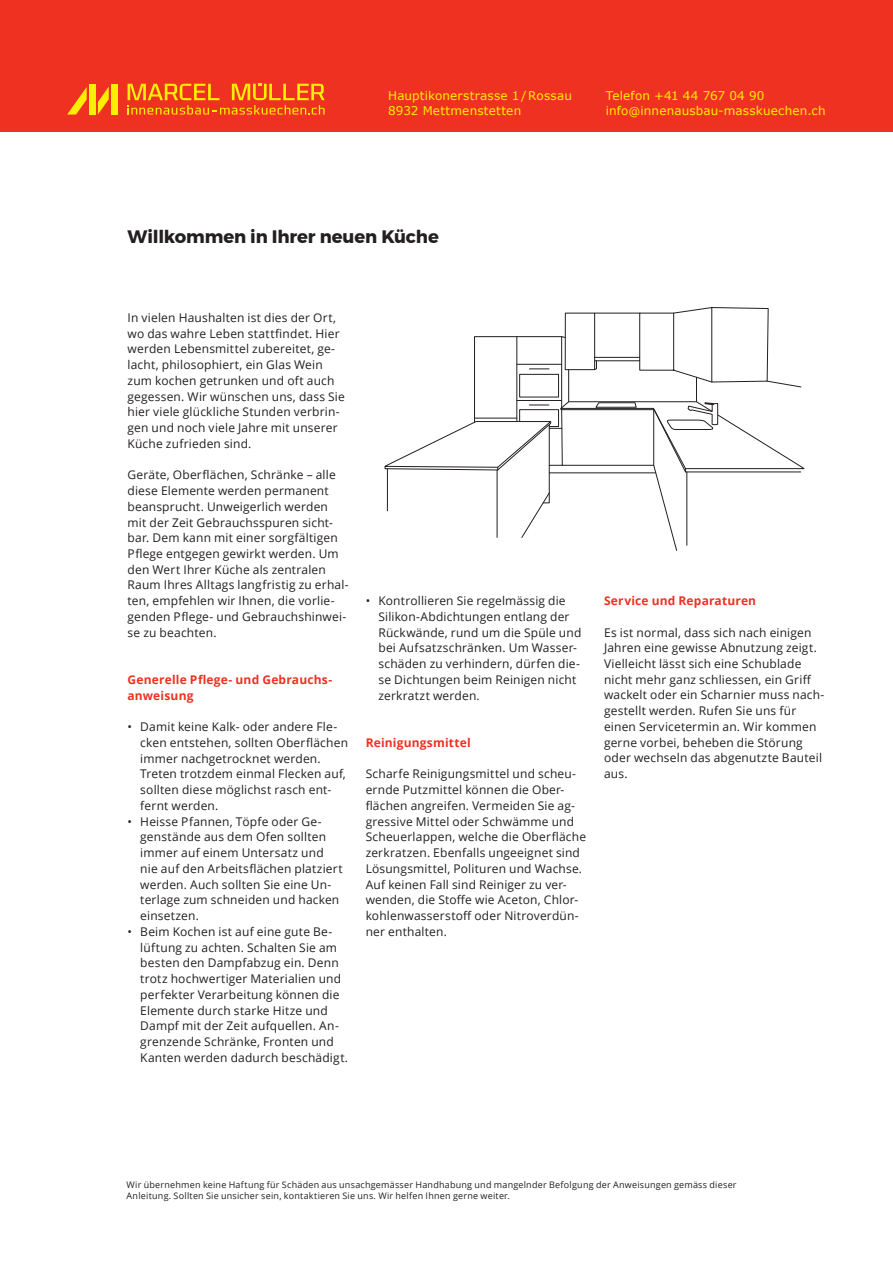
<style>
.page{position:relative;width:893px;height:1263px;background:#fff}
.page>*{position:absolute;margin:0;border:0;box-sizing:border-box;transform-origin:0 0}
.t1{font:700 18px "Montserrat";letter-spacing:-.005em;color:#231f20}
.t2{font:12px/15.8px "Open Sans";letter-spacing:.015em;color:#231f20}
.t3{font:12px/14.4px "Verdana";letter-spacing:.015em;color:#ffee01}
.t4{font:700 12px/15.8px "Open Sans";letter-spacing:.015em;color:#ef3122}
.t5{font:9px/10.8px "Open Sans";letter-spacing:.025em;color:#231f20}
</style>
<div class="page">
<div style="left:0;top:0;width:893px;height:132px;background:#ef3122"></div>
<svg style="left:98px;top:87px;width:11px;height:27px"></svg>
<svg style="left:67px;top:87px;width:20px;height:28px"></svg>
<div style="left:89px;top:84px;width:7px;height:31px;background:#ffee01"></div>
<svg style="left:128px;top:84px;width:197px;height:31px"></svg>
<div style="left:111px;top:84px;width:7px;height:31px;background:#ffee01"></div>
<svg style="left:384px;top:307px;width:421px;height:244px"></svg>
<hr style="left:387px;top:469px;width:1px;height:42px;background:#231f20">
<p class="t3" style="left:388px;top:89px;width:185px">Hauptikonerstrasse 1/Rossau<br>8932 Mettmenstetten</p>
<p class="t3" style="left:606px;top:89px;width:221px">Telefon +41 44 767 04 90 info@innenausbau-masskuechen.ch</p>
<h1 class="t1" style="left:128px;top:222px;width:313px">Willkommen in Ihrer neuen Küche</h1>
<p class="t2" style="left:128px;top:309px;width:219px">In vielen Haushalten ist dies der Ort, wo das wahre Leben stattfindet. Hier werden Lebensmittel zubereitet, ge&shy;lacht, philosophiert, ein Glas Wein zum kochen getrunken und oft auch gegessen. Wir wünschen uns, dass Sie hier viele glückliche Stunden verbrin&shy;gen und noch viele Jahre mit unserer Küche zufrieden sind.</p>
<p class="t2" style="left:128px;top:467px;width:223px">Geräte, Oberflächen, Schränke – alle diese Elemente werden permanent beansprucht. Unweigerlich werden mit der Zeit Gebrauchsspuren sicht&shy;bar. Dem kann mit einer sorgfältigen Pflege entgegen gewirkt werden. Um den Wert Ihrer Küche als zentralen Raum Ihres Alltags langfristig zu erhal&shy;ten, empfehlen wir Ihnen, die vorlie&shy;genden Pflege- und Gebrauchshinwei&shy;se zu beachten.</p>
<p class="t4" style="left:128px;top:671px;width:205px">Generelle Pflege- und Gebrauchs&shy;anweisung</p>
<p class="t2" style="left:140px;top:719px;width:209px;text-indent:-13px">• Damit keine Kalk- oder andere Fle&shy;cken entstehen, sollten Oberflächen immer nachgetrocknet werden.<br>Treten trotzdem einmal Flecken auf, sollten diese möglichst rasch ent&shy;fernt werden.</p>
<p class="t2" style="left:140px;top:813px;width:204px;text-indent:-13px">• Heisse Pfannen, Töpfe oder Ge&shy;genstände aus dem Ofen sollten immer auf einem Untersatz und nie auf den Arbeitsflächen platziert werden. Auch sollten Sie eine Un&shy;terlage zum schneiden und hacken einsetzen.</p>
<p class="t2" style="left:140px;top:923px;width:209px;text-indent:-13px">• Beim Kochen ist auf eine gute Be&shy;lüftung zu achten. Schalten Sie am besten den Dampfabzug ein. Denn trotz hochwertiger Materialien und perfekter Verarbeitung können die Elemente durch starke Hitze und Dampf mit der Zeit aufquellen. An&shy;grenzende Schränke, Fronten und Kanten werden dadurch beschädigt.</p>
<p class="t2" style="left:378px;top:592px;width:204px;text-indent:-13px">• Kontrollieren Sie regelmässig die<br>Silikon-Abdichtungen entlang der<br>Rückwände, rund um die Spüle und bei Aufsatzschränken. Um Wasser&shy;schäden zu verhindern, dürfen die&shy;se Dichtungen beim Reinigen nicht zerkratzt werden.</p>
<p class="t4" style="left:366px;top:734px;width:107px">Reinigungsmittel</p>
<p class="t2" style="left:366px;top:766px;width:222px">Scharfe Reinigungsmittel und scheu&shy;ernde Putzmittel können die Ober&shy;flächen angreifen. Vermeiden Sie ag&shy;gressive Mittel oder Schwämme und Scheuerlappen, welche die Oberfläche zerkratzen. Ebenfalls ungeeignet sind Lösungsmittel, Polituren und Wachse.<br>Auf keinen Fall sind Reiniger zu ver&shy;wenden, die Stoffe wie Aceton, Chlor&shy;kohlenwasserstoff oder Nitroverdün&shy;ner enthalten.</p>
<p class="t4" style="left:604px;top:592px;width:154px">Service und Reparaturen</p>
<p class="t2" style="left:604px;top:624px;width:222px">Es ist normal, dass sich nach einigen Jahren eine gewisse Abnutzung zeigt.<br>Vielleicht lässt sich eine Schublade nicht mehr ganz schliessen, ein Griff wackelt oder ein Scharnier muss nach&shy;gestellt werden. Rufen Sie uns für einen Servicetermin an. Wir kommen gerne vorbei, beheben die Störung oder wechseln das abgenutzte Bauteil aus.</p>
<p class="t5" style="left:126px;top:1179px;width:612px">Wir übernehmen keine Haftung für Schäden aus unsachgemässer Handhabung und mangelnder Befolgung der Anweisungen gemäss dieser<br>Anleitung. Sollten Sie unsicher sein, kontaktieren Sie uns. Wir helfen Ihnen gerne weiter.</p>
</div>
